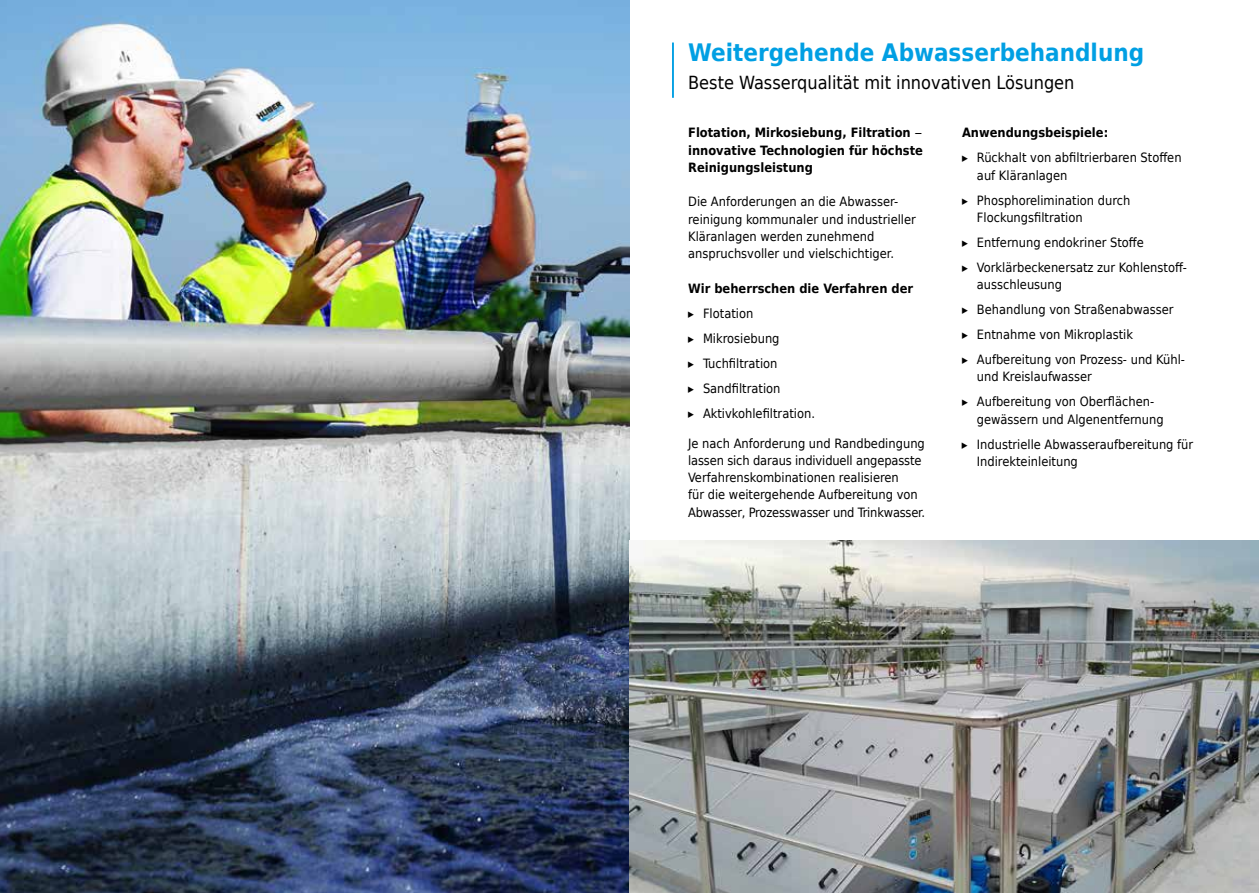
<style>
.page{position:relative;width:1259px;height:893px;background:#fff}
.page>*{position:absolute;margin:0;border:0;box-sizing:border-box;transform-origin:0 0}
.t1{font:700 24px "Huber Tec";color:#009fe3}
.t2{font:18px "Huber Tec";color:#000}
.t3{font:12.75px/25px "Huber Tec";color:#000}
.t4{font:700 12.75px/17.2px "Huber Tec";color:#000;text-align:justify}
.s1{font-weight:400;font-style:italic}
</style>
<div class="page">
<hr style="left:672px;top:43px;width:2px;height:55px;background:#009fe3">
<img style="left:0;top:0;width:629px;height:893px">
<img style="left:629px;top:540px;width:630px;height:353px">
<h1 class="t1" style="left:688px;top:33px;width:457px">Weitergehende Abwasserbehandlung</h1>
<h2 class="t2" style="left:688px;top:68px;width:388px">Beste Wasserqualität mit innovativen Lösungen</h2>
<p class="t4" style="left:688px;top:124px;width:236px">Flotation, Mirkosiebung, Filtration <span class="s1">– </span>innovative Technologien für höchste Reinigungsleistung</p>
<p class="t3" style="left:688px;top:192px;width:229px;line-height:17.2px">Die Anforderungen an die Abwasser&shy;reinigung kommunaler und industrieller Kläranlagen werden zunehmend anspruchsvoller und vielschichtiger.</p>
<p class="t4" style="left:688px;top:279px;width:226px">Wir beherrschen die Verfahren der</p>
<p class="t3" style="left:688px;top:300px;width:128px">▸ Flotation<br>▸ Mikrosiebung<br>▸ Tuchfiltration<br>▸ Sandfiltration<br>▸ Aktivkohlefiltration.</p>
<p class="t3" style="left:688px;top:434px;width:239px;line-height:17.2px">Je nach Anforderung und Randbedingung lassen sich daraus individuell angepasste Verfahrenskombinationen realisieren<br>für die weitergehende Aufbereitung von Abwasser, Prozesswasser und Trinkwasser.</p>
<p class="t4" style="left:962px;top:124px;width:148px">Anwendungsbeispiele:</p>
<p class="t3" style="left:977px;top:148px;width:206px;line-height:17.2px;text-indent:-15px">▸ Rückhalt von abfiltrierbaren Stoffen auf Kläranlagen</p>
<p class="t3" style="left:977px;top:191px;width:155px;line-height:17.2px;text-indent:-15px">▸ Phosphorelimination durch<br>Flockungsfiltration</p>
<p class="t3" style="left:962px;top:229px;width:227px">▸ Entfernung endokriner Stoffe<br>▸ Vorklärbeckenersatz zur Kohlenstoff-</p>
<p class="t3" style="left:962px;top:271px;width:224px;text-indent:15px">ausschleusung<br>▸ Behandlung von Straßenabwasser<br>▸ Entnahme von Mikroplastik<br>▸ Aufbereitung von Prozess- und Kühl-</p>
<p class="t3" style="left:962px;top:364px;width:193px;text-indent:15px">und Kreislaufwasser<br>▸ Aufbereitung von Oberflächen-</p>
<p class="t3" style="left:962px;top:406px;width:233px;text-indent:15px">gewässern und Algenentfernung<br>▸ Industrielle Abwasseraufbereitung für</p>
<p class="t3" style="left:977px;top:448px;width:103px">Indirekteinleitung</p>
</div>
